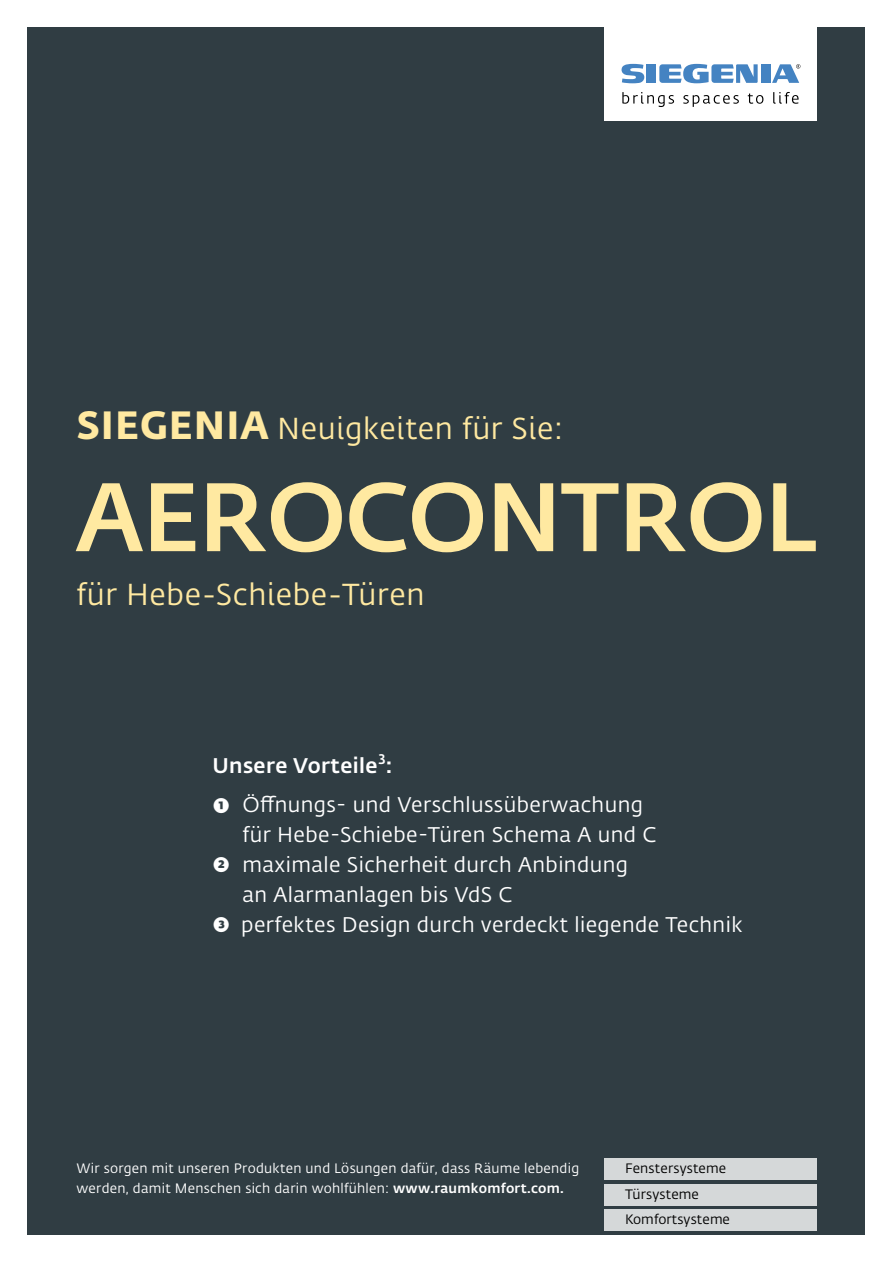
<style>
.page{position:relative;width:893px;height:1263px;background:#fff}
.page>*{position:absolute;margin:0;border:0;box-sizing:border-box;transform-origin:0 0}
.t1{font:500 96px "Fedra Sans Alt Pro";letter-spacing:-.015em;color:#ffe9a1}
.t2{font:30px "Fedra Sans Alt Pro";letter-spacing:.02em;color:#ffe9a1}
.t3{font:21px "Fedra Sans Alt Pro";letter-spacing:.02em;color:#fff}
.t4{font:500 21px "Fedra Sans Alt Pro";letter-spacing:.02em;color:#fff}
.t5{font:500 13.8px "Fedra Sans Alt Pro";color:#fff}
.t6{font:13.5px/19.5px "Fedra Sans Alt Pro";letter-spacing:.02em;color:#fff}
.t7{font:13.5px/25.5px "Fedra Sans Alt Pro";letter-spacing:.015em;color:#000}
.s1{font-weight:700;font-size:39px}
.s2{font-weight:700}
.s3{font-weight:500}
</style>
<div class="page">
<div style="left:28px;top:28px;width:837px;height:1207px;background:#303d43"></div>
<div style="left:604px;top:1210px;width:212px;height:21px;background:#d5d8d9"></div>
<div style="left:604px;top:1184px;width:212px;height:21px;background:#d5d8d9"></div>
<div style="left:604px;top:1159px;width:212px;height:21px;background:#d5d8d9"></div>
<div style="left:604px;top:18px;width:212px;height:102px;background:#fff"></div>
<svg style="left:622px;top:92px;width:52px;height:15px"></svg>
<svg style="left:683px;top:95px;width:56px;height:12px"></svg>
<svg style="left:748px;top:94px;width:15px;height:10px"></svg>
<svg style="left:773px;top:92px;width:26px;height:12px"></svg>
<div style="left:646px;top:64px;width:10px;height:19px;background:#4483c2"></div>
<svg style="left:622px;top:64px;width:22px;height:19px"></svg>
<div style="left:761px;top:64px;width:9px;height:19px;background:#4483c2"></div>
<svg style="left:659px;top:64px;width:99px;height:19px"></svg>
<svg style="left:772px;top:64px;width:28px;height:19px"></svg>
<h2 class="t2" style="left:77px;top:407px;width:488px"><span class="s1">SIEGENIA</span> Neuigkeiten für Sie:</h2>
<h1 class="t1" style="left:77px;top:444px;width:742px">AEROCONTROL</h1>
<h2 class="t2" style="left:77px;top:573px;width:349px">für Hebe-Schiebe-Türen</h2>
<p class="t5" style="left:378px;top:748px;width:9px">3</p>
<p class="t3" style="left:213px;top:790px;width:432px"><span class="s2">➊</span> Öffnungs- und Verschlussüberwachung</p>
<p class="t3" style="left:242px;top:820px;width:416px">für Hebe-Schiebe-Türen Schema A und C</p>
<p class="t3" style="left:213px;top:850px;width:417px"><span class="s2">➋</span> maximale Sicherheit durch Anbindung</p>
<p class="t3" style="left:242px;top:880px;width:272px">an Alarmanlagen bis VdS C</p>
<p class="t3" style="left:213px;top:910px;width:531px"><span class="s2">➌</span> perfektes Design durch verdeckt liegende Technik</p>
<p class="t4" style="left:213px;top:750px;width:181px">Unsere Vorteile :</p>
<p class="t6" style="left:77px;top:1158px;width:504px">Wir sorgen mit unseren Produkten und Lösungen dafür, dass Räume lebendig werden, damit Menschen sich darin wohlfühlen: <span class="s3">www.raumkomfort.com.</span></p>
<p class="t7" style="left:625px;top:1155px;width:106px">Fenstersysteme<br>Türsysteme<br>Komfortsysteme</p>
</div>
